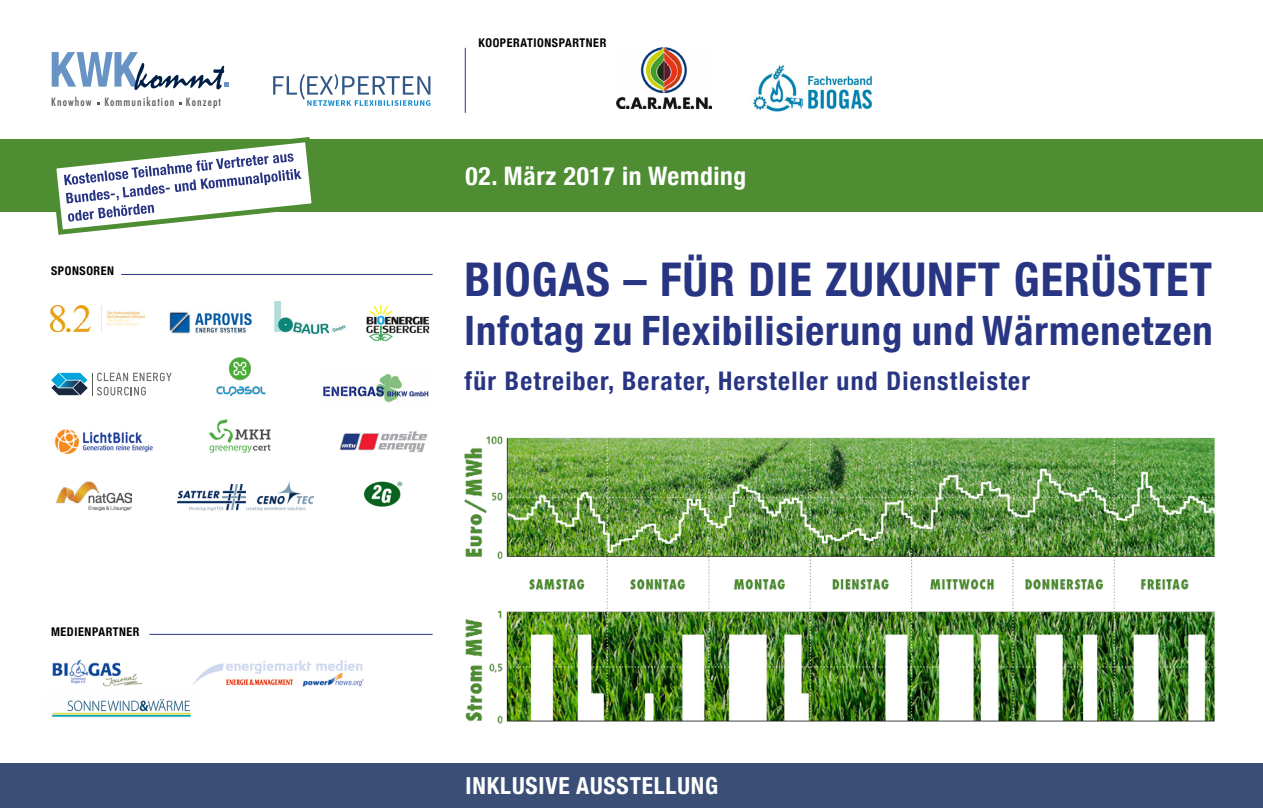
<style>
.page{position:relative;width:1263px;height:808px;background:#fff}
.page>*{position:absolute;margin:0;border:0;box-sizing:border-box;transform-origin:0 0}
.t1{font:700 condensed 46.5px "Helvetica Neue";letter-spacing:.025em;color:#283583}
.t2{font:700 condensed 40.5px "Helvetica Neue";letter-spacing:.025em;color:#283583}
.t3{font:700 condensed 25.65px "Helvetica Neue";letter-spacing:.05em;color:#283583}
.t4{font:700 condensed 25.5px "Helvetica Neue";letter-spacing:.025em;color:#fff}
.t5{font:700 condensed 23.4px "Helvetica Neue";letter-spacing:.035em;color:#fff}
.t6{font:700 condensed 12px "Helvetica Neue";letter-spacing:.05em;color:#000}
.t7{font:500 condensed 11.1px "Futura";letter-spacing:.1em;color:#575756}
</style>
<div class="page">
<div style="left:0;top:139px;width:1263px;height:72px;background:#4e8d32"></div>
<div style="left:0;top:763px;width:1263px;height:45px;background:#3a4e76"></div>
<img style="left:464px;top:436px;width:752px;height:288px">
<svg style="left:48px;top:137px;width:272px;height:98px"></svg>
<svg style="left:52px;top:52px;width:177px;height:38px"></svg>
<svg style="left:273px;top:74px;width:157px;height:32px"></svg>
<img style="left:193px;top:660px;width:170px;height:26px">
<img style="left:53px;top:659px;width:88px;height:28px">
<img style="left:51px;top:699px;width:140px;height:18px">
<img style="left:753px;top:65px;width:119px;height:47px">
<hr style="left:465px;top:48px;width:1px;height:65px;background:#283583">
<hr style="left:121px;top:274px;width:312px;height:1px;background:#283583">
<hr style="left:150px;top:634px;width:283px;height:1px;background:#283583">
<img style="left:55px;top:481px;width:76px;height:29px">
<img style="left:177px;top:485px;width:70px;height:25px">
<img style="left:247px;top:481px;width:67px;height:29px">
<img style="left:364px;top:481px;width:39px;height:26px">
<img style="left:275px;top:301px;width:72px;height:33px">
<svg style="left:97px;top:373px;width:75px;height:8px"></svg>
<svg style="left:97px;top:387px;width:49px;height:8px"></svg>
<svg style="left:51px;top:373px;width:37px;height:22px"></svg>
<img style="left:216px;top:358px;width:50px;height:37px">
<img style="left:51px;top:305px;width:93px;height:27px">
<img style="left:210px;top:419px;width:60px;height:34px">
<img style="left:54px;top:429px;width:99px;height:26px">
<img style="left:169px;top:312px;width:83px;height:22px">
<img style="left:366px;top:304px;width:64px;height:37px">
<img style="left:323px;top:374px;width:106px;height:29px">
<img style="left:617px;top:48px;width:94px;height:61px">
<img style="left:339px;top:431px;width:89px;height:22px">
<p class="t7" style="left:51px;top:95px;width:171px">Knowhow Kommunikation Konzept</p>
<p class="t6" style="left:51px;top:261px;width:65px">SPONSOREN</p>
<p class="t6" style="left:51px;top:622px;width:90px">MEDIENPARTNER</p>
<p class="t6" style="left:478px;top:33px;width:129px">KOOPERATIONSPARTNER</p>
<p class="t4" style="left:466px;top:154px;width:282px">02. März 2017 in Wemding</p>
<h1 class="t1" style="left:465px;top:241px;width:749px">BIOGAS – FÜR DIE ZUKUNFT GERÜSTET</h1>
<h2 class="t2" style="left:465px;top:297px;width:750px">Infotag zu Flexibilisierung und Wärmenetzen</h2>
<p class="t3" style="left:465px;top:360px;width:567px">für Betreiber, Berater, Hersteller und Dienstleister</p>
<p class="t5" style="left:466px;top:766px;width:254px">INKLUSIVE AUSSTELLUNG</p>
</div>
